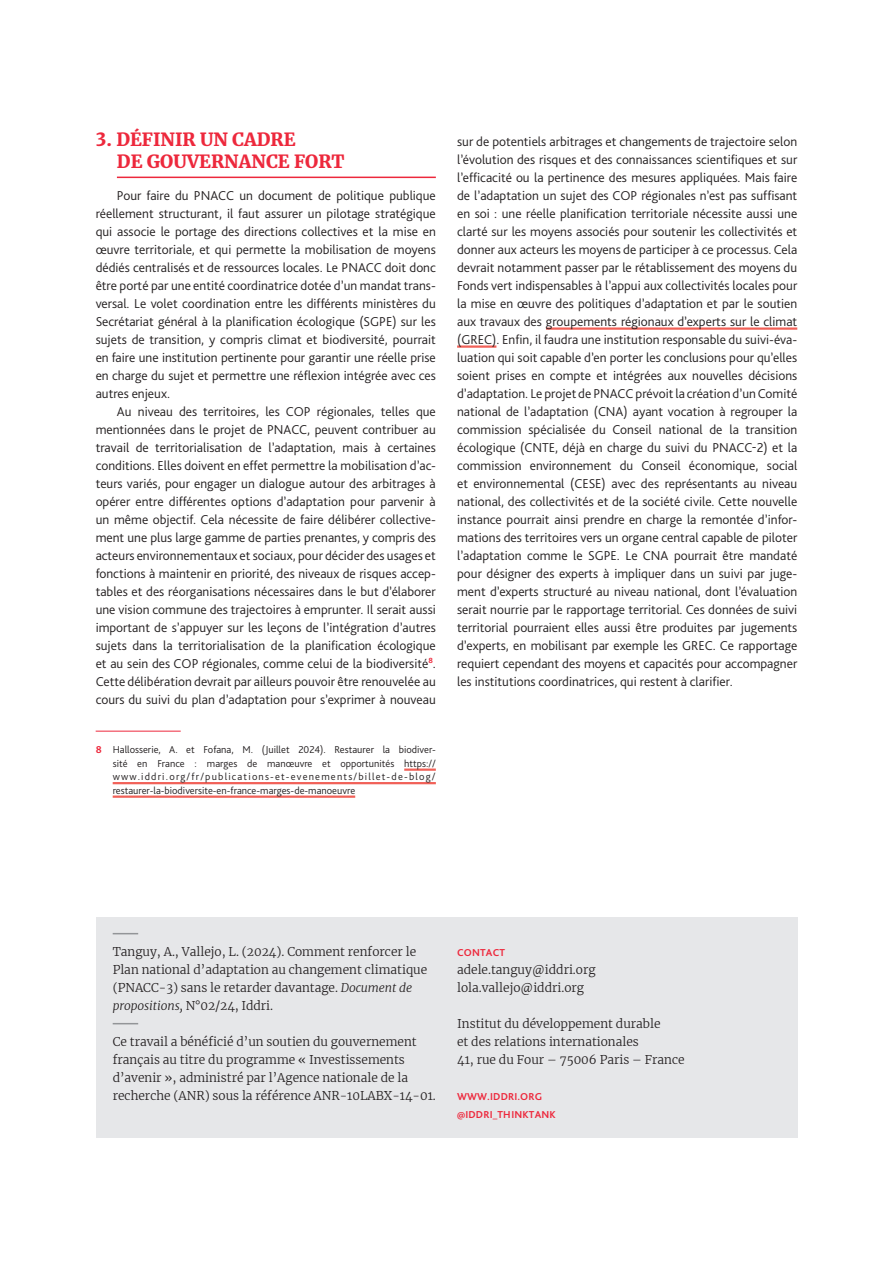
<style>
.page{position:relative;width:893px;height:1263px;background:#fff}
.page>*{position:absolute;margin:0;border:0;box-sizing:border-box;transform-origin:0 0}
.t1{font:900 18px/22.5px "Merriweather";color:#ed283c}
.t2{font:300 13.5px/18px "Bliss Pro";color:#231f20;text-align:justify}
.t3{font:300 12px/18px "Merriweather";color:#231f20}
.t4{font:300 10.5px/13.5px "Bliss Pro";color:#231f20;text-align:justify}
.t5{font:700 10.5px/18px "Bliss Pro";letter-spacing:.015em;color:#ed283c}
.s1{font-weight:700;color:#ed283c}
.s2{font-style:italic}
</style>
<div class="page">
<hr style="left:117px;top:177px;width:319px;height:1px;background:#ed283c">
<hr style="left:96px;top:731px;width:85px;height:1px;background:#ed283c">
<hr style="left:404px;top:768px;width:32px;height:3px;background:#f16158">
<hr style="left:113px;top:782px;width:323px;height:2px;background:#f16158">
<hr style="left:113px;top:795px;width:242px;height:3px;background:#f16158">
<hr style="left:546px;top:327px;width:251px;height:3px;background:#f16158">
<hr style="left:457px;top:345px;width:39px;height:3px;background:#f16158">
<div style="left:96px;top:918px;width:701px;height:220px;background:#e6e7e9"></div>
<svg style="left:113px;top:933px;width:25px;height:1px"></svg>
<svg style="left:113px;top:1023px;width:25px;height:1px"></svg>
<h1 class="t1" style="left:117px;top:127px;width:229px;text-indent:-21px">3. DÉFINIR UN CADRE<br>DE GOUVERNANCE FORT</h1>
<p class="t2" style="left:96px;top:186px;width:342px;text-indent:21px">Pour faire du PNACC un document de politique publique réellement structurant, il faut assurer un pilotage stratégique qui associe le portage des directions collectives et la mise en œuvre territoriale, et qui permette la mobilisation de moyens dédiés centralisés et de ressources locales. Le PNACC doit donc être porté par une entité coordinatrice dotée d’un mandat trans&shy;versal. Le volet coordination entre les différents ministères du Secrétariat général à la planification écologique (SGPE) sur les sujets de transition, y compris climat et biodiversité, pourrait en faire une institution pertinente pour garantir une réelle prise en charge du sujet et permettre une réflexion intégrée avec ces autres enjeux.</p>
<p class="t2" style="left:96px;top:402px;width:342px;text-indent:21px">Au niveau des territoires, les COP régionales, telles que mentionnées dans le projet de PNACC, peuvent contribuer au travail de territorialisation de l’adaptation, mais à certaines conditions. Elles doivent en effet permettre la mobilisation d’ac&shy;teurs variés, pour engager un dialogue autour des arbitrages à opérer entre différentes options d’adaptation pour parvenir à un même objectif. Cela nécessite de faire délibérer collective&shy;ment une plus large gamme de parties prenantes, y compris des acteurs environnementaux et sociaux, pour décider des usages et fonctions à maintenir en priorité, des niveaux de risques accep&shy;tables et des réorganisations nécessaires dans le but d’élaborer une vision commune des trajectoires à emprunter. Il serait aussi important de s’appuyer sur les leçons de l’intégration d’autres sujets dans la territorialisation de la planification écologique et au sein des COP régionales, comme celui de la biodiversité<sup>8</sup>.<br>Cette délibération devrait par ailleurs pouvoir être renouvelée au cours du suivi du plan d’adaptation pour s’exprimer à nouveau</p>
<p class="t4" style="left:113px;top:743px;width:325px;text-indent:-17px"><span class="s1">8</span> Hallosserie, A. et Fofana, M. (Juillet 2024). Restaurer la biodiver&shy;sité en France : marges de manœuvre et opportunités https:// www.iddri.org/fr/publications-et-evenements/billet-de-blog/ restaurer-la-biodiversite-en-france-marges-de-manoeuvre</p>
<p class="t2" style="left:457px;top:132px;width:342px">sur de potentiels arbitrages et changements de trajectoire selon l’évolution des risques et des connaissances scientifiques et sur l’efficacité ou la pertinence des mesures appliquées. Mais faire de l’adaptation un sujet des COP régionales n’est pas suffisant en soi : une réelle planification territoriale nécessite aussi une clarté sur les moyens associés pour soutenir les collectivités et donner aux acteurs les moyens de participer à ce processus. Cela devrait notamment passer par le rétablissement des moyens du Fonds vert indispensables à l’appui aux collectivités locales pour la mise en œuvre des politiques d’adaptation et par le soutien aux travaux des groupements régionaux d’experts sur le climat (GREC). Enfin, il faudra une institution responsable du suivi-éva&shy;luation qui soit capable d’en porter les conclusions pour qu’elles soient prises en compte et intégrées aux nouvelles décisions d’adaptation. Le projet de PNACC prévoit la création d’un Comité national de l’adaptation (CNA) ayant vocation à regrouper la commission spécialisée du Conseil national de la transition écologique (CNTE, déjà en charge du suivi du PNACC-2) et la commission environnement du Conseil économique, social et environnemental (CESE) avec des représentants au niveau national, des collectivités et de la société civile. Cette nouvelle instance pourrait ainsi prendre en charge la remontée d’infor&shy;mations des territoires vers un organe central capable de piloter l’adaptation comme le SGPE. Le CNA pourrait être mandaté pour désigner des experts à impliquer dans un suivi par juge&shy;ment d’experts structuré au niveau national, dont l’évaluation serait nourrie par le rapportage territorial. Ces données de suivi territorial pourraient elles aussi être produites par jugements d’experts, en mobilisant par exemple les GREC. Ce rapportage requiert cependant des moyens et capacités pour accompagner les institutions coordinatrices, qui restent à clarifier.</p>
<p class="t3" style="left:113px;top:942px;width:316px">Tanguy, A., Vallejo, L. (2024). Comment renforcer le Plan national d’adaptation au changement climatique (PNACC-3) sans le retarder davantage. <span class="s2">Document de propositions,</span> N°02/24, Iddri.</p>
<p class="t3" style="left:113px;top:1032px;width:325px">Ce travail a bénéficié d’un soutien du gouvernement français au titre du programme « Investissements d’avenir », administré par l’Agence nationale de la recherche (ANR) sous la référence ANR-10LABX-14-01.</p>
<p class="t5" style="left:457px;top:943px;width:49px">CONTACT</p>
<p class="t3" style="left:457px;top:960px;width:140px">adele.tanguy@iddri.org lola.vallejo@iddri.org</p>
<p class="t3" style="left:457px;top:1014px;width:229px">Institut du développement durable<br>et des relations internationales<br>41, rue du Four – 75006 Paris – France</p>
<p class="t5" style="left:457px;top:1087px;width:100px">WWW.IDDRI.ORG @IDDRI_THINKTANK</p>
</div>
